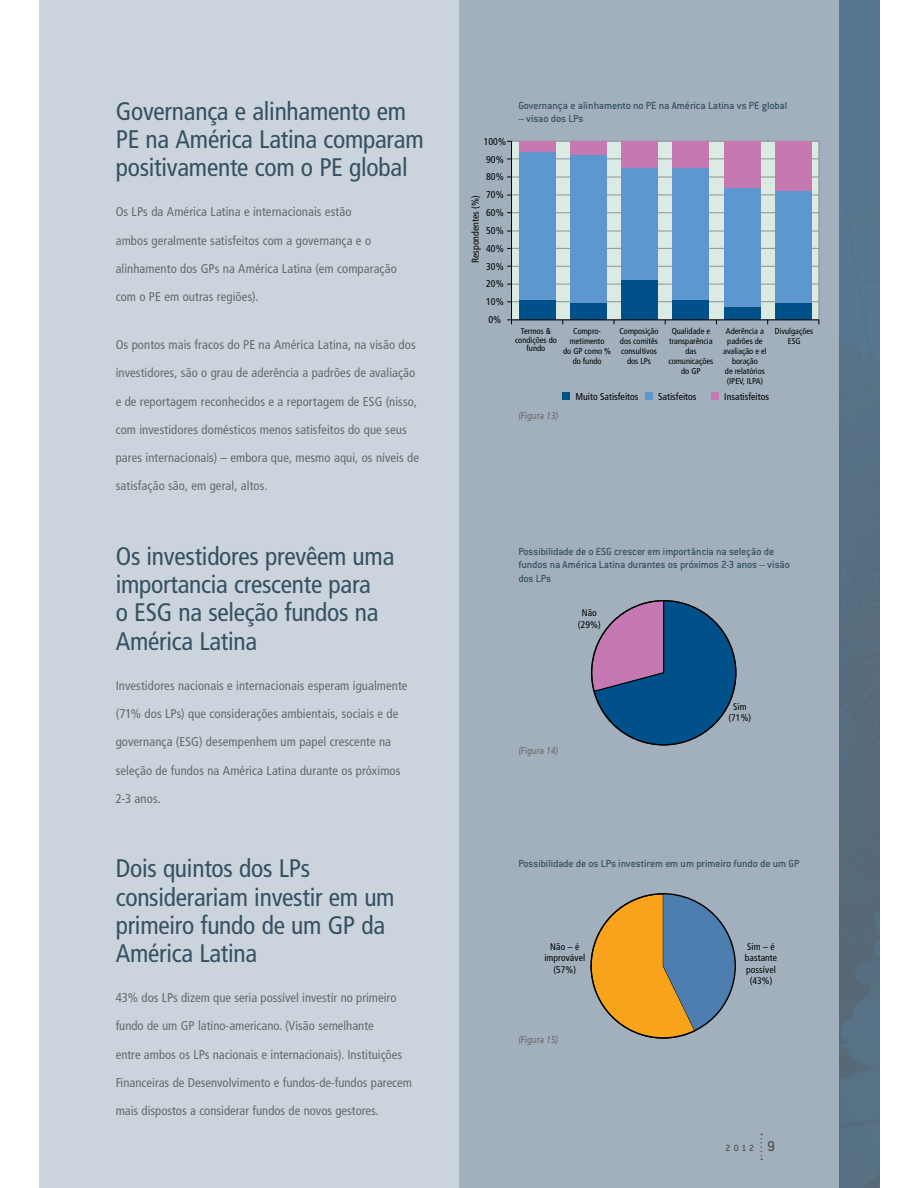
<style>
.page{position:relative;width:918px;height:1188px;background:#fff}
.page>*{position:absolute;margin:0;border:0;box-sizing:border-box;transform-origin:0 0}
.t1{font:condensed 25.35px/28.2px "Frutiger LT Std";letter-spacing:-.01em;color:#365163}
.t2{font:condensed 12.75px "Frutiger LT Std";letter-spacing:.005em;color:#67696b}
.t3{font:500 11.25px/13.5px "Conduit ITC";letter-spacing:-.01em;color:#365163}
.t4{font:condensed 9.9px "Frutiger LT Std";color:#010202}
.t5{font:italic 9.9px "Frutiger LT Std";color:#67696b;scale:.8 1}
.t6{font:500 9.9px "Conduit ITC";color:#4f5052}
.t7{font:condensed 9.6px/11.6px "Frutiger LT Std";letter-spacing:.01em;color:#010202;text-align:center}
.t8{font:condensed 8.4px/9.9px "Frutiger LT Std";color:#010202;text-align:center}
.s1{font-size:15.45px}
</style>
<div class="page">
<div style="left:39px;top:0;width:840px;height:1188px;background:#cbd4dc"></div>
<div style="left:459px;top:0;width:380px;height:1188px;background:#a2b0bd"></div>
<svg style="left:760px;top:1134px;width:2px;height:26px"></svg>
<div style="left:512px;top:141px;width:307px;height:179px;background:#dbeae2"></div>
<hr style="left:512px;top:177px;width:307px;height:1px;background:#8f9294">
<hr style="left:512px;top:195px;width:307px;height:1px;background:#8f9294">
<hr style="left:512px;top:231px;width:307px;height:1px;background:#8f9294">
<hr style="left:512px;top:266px;width:307px;height:1px;background:#8f9294">
<hr style="left:512px;top:159px;width:307px;height:1px;background:#8f9294">
<hr style="left:512px;top:212px;width:307px;height:1px;background:#8f9294">
<hr style="left:512px;top:248px;width:307px;height:1px;background:#8f9294">
<hr style="left:512px;top:284px;width:307px;height:1px;background:#8f9294">
<hr style="left:512px;top:301px;width:307px;height:1px;background:#8f9294">
<div style="left:519px;top:141px;width:37px;height:11px;background:#c578b2"></div>
<div style="left:570px;top:141px;width:37px;height:15px;background:#c578b2"></div>
<div style="left:621px;top:141px;width:37px;height:27px;background:#c578b2"></div>
<div style="left:672px;top:141px;width:37px;height:27px;background:#c578b2"></div>
<div style="left:724px;top:141px;width:37px;height:47px;background:#c578b2"></div>
<div style="left:775px;top:141px;width:37px;height:50px;background:#c578b2"></div>
<div style="left:519px;top:152px;width:37px;height:148px;background:#5e97d0"></div>
<div style="left:570px;top:156px;width:37px;height:148px;background:#5e97d0"></div>
<div style="left:621px;top:168px;width:37px;height:113px;background:#5e97d0"></div>
<div style="left:672px;top:168px;width:37px;height:132px;background:#5e97d0"></div>
<div style="left:724px;top:188px;width:37px;height:119px;background:#5e97d0"></div>
<div style="left:775px;top:191px;width:37px;height:113px;background:#5e97d0"></div>
<div style="left:519px;top:300px;width:37px;height:20px;background:#005189"></div>
<div style="left:570px;top:304px;width:37px;height:16px;background:#005189"></div>
<div style="left:621px;top:281px;width:37px;height:39px;background:#005189"></div>
<div style="left:672px;top:300px;width:37px;height:20px;background:#005189"></div>
<div style="left:724px;top:307px;width:37px;height:13px;background:#005189"></div>
<div style="left:775px;top:304px;width:37px;height:16px;background:#005189"></div>
<hr style="left:512px;top:320px;width:307px;height:1px;background:#010202">
<hr style="left:511px;top:141px;width:1px;height:179px;background:#010202">
<div style="left:563px;top:393px;width:7px;height:7px;background:#005189"></div>
<div style="left:712px;top:393px;width:7px;height:7px;background:#c578b2"></div>
<div style="left:646px;top:393px;width:7px;height:7px;background:#5e97d0"></div>
<svg style="left:590px;top:600px;width:145px;height:144px"></svg>
<svg style="left:592px;top:894px;width:143px;height:145px"></svg>
<h1 class="t1" style="left:116px;top:98px;width:310px">Governança e alinhamento em<br>PE na América Latina comparam positivamente com o PE global</h1>
<p class="t2" style="left:116px;top:207px;width:237px">Os LPs da América Latina e internacionais estão</p>
<p class="t2" style="left:116px;top:235px;width:257px">ambos geralmente satisfeitos com a governança e o</p>
<p class="t2" style="left:116px;top:263px;width:283px">alinhamento dos GPs na América Latina (em comparação</p>
<p class="t2" style="left:116px;top:291px;width:144px">com o PE em outras regiões).</p>
<p class="t2" style="left:116px;top:340px;width:301px">Os pontos mais fracos do PE na América Latina, na visão dos</p>
<p class="t2" style="left:116px;top:368px;width:301px">investidores, são o grau de aderência a padrões de avaliação</p>
<p class="t2" style="left:116px;top:396px;width:303px">e de reportagem reconhecidos e a reportagem de ESG (nisso,</p>
<p class="t2" style="left:116px;top:424px;width:293px">com investidores domésticos menos satisfeitos do que seus</p>
<p class="t2" style="left:116px;top:452px;width:305px">pares internacionais) – embora que, mesmo aqui, os níveis de</p>
<p class="t2" style="left:116px;top:481px;width:154px">satisfação são, em geral, altos.</p>
<h1 class="t1" style="left:116px;top:544px;width:280px">Os investidores prevêem uma importancia crescente para<br>o ESG na seleção fundos na<br>América Latina</h1>
<p class="t2" style="left:116px;top:680px;width:293px">Investidores nacionais e internacionais esperam igualmente</p>
<p class="t2" style="left:116px;top:708px;width:284px">(71% dos LPs) que considerações ambientais, sociais e de</p>
<p class="t2" style="left:116px;top:737px;width:277px">governança (ESG) desempenhem um papel crescente na</p>
<p class="t2" style="left:116px;top:765px;width:286px">seleção de fundos na América Latina durante os próximos</p>
<p class="t2" style="left:116px;top:793px;width:47px">2-3 anos.</p>
<h1 class="t1" style="left:116px;top:856px;width:280px">Dois quintos dos LPs considerariam investir em um primeiro fundo de um GP da<br>América Latina</h1>
<p class="t2" style="left:116px;top:993px;width:282px">43% dos LPs dizem que seria possível investir no primeiro</p>
<p class="t2" style="left:116px;top:1021px;width:260px">fundo de um GP latino-americano. (Visão semelhante</p>
<p class="t2" style="left:116px;top:1049px;width:288px">entre ambos os LPs nacionais e internacionais). Instituições</p>
<p class="t2" style="left:116px;top:1077px;width:298px">Financeiras de Desenvolvimento e fundos-de-fundos parecem</p>
<p class="t2" style="left:116px;top:1105px;width:264px">mais dispostos a considerar fundos de novos gestores.</p>
<p class="t4" style="left:484px;top:137px;width:24px">100%</p>
<p class="t4" style="left:486px;top:155px;width:19px">90%</p>
<p class="t4" style="left:486px;top:173px;width:19px">80%</p>
<p class="t4" style="left:486px;top:191px;width:19px">70%</p>
<p class="t4" style="left:471px;top:263px;width:70px;rotate:-90deg">Respondentes (%)</p>
<p class="t4" style="left:486px;top:208px;width:19px">60%</p>
<p class="t4" style="left:486px;top:226px;width:19px">50%</p>
<p class="t4" style="left:486px;top:244px;width:19px">40%</p>
<p class="t4" style="left:486px;top:262px;width:19px">30%</p>
<p class="t4" style="left:486px;top:280px;width:19px">20%</p>
<p class="t4" style="left:486px;top:298px;width:19px">10%</p>
<p class="t4" style="left:489px;top:316px;width:14px">0%</p>
<p class="t3" style="left:518px;top:100px;width:270px">Governança e alinhamento no PE na América Latina vs PE global</p>
<p class="t3" style="left:518px;top:113px;width:67px">– visao dos LPs</p>
<p class="t8" style="left:515px;top:328px;width:43px;line-height:8.4px">Termos &amp; condições do fundo</p>
<p class="t8" style="left:563px;top:327px;width:49px">Compro&shy;metimento<br>do GP como % do fundo</p>
<p class="t8" style="left:619px;top:327px;width:41px">Composição dos comitês consultivos dos LPs</p>
<p class="t8" style="left:668px;top:327px;width:47px">Qualidade e transparência das comunicações do GP</p>
<p class="t8" style="left:723px;top:327px;width:45px">Aderência a padrões de avaliação e el boração<br>de relatórios (IPEV, ILPA)</p>
<p class="t8" style="left:775px;top:327px;width:40px">Divulgações<br>ESG</p>
<p class="t5" style="left:518px;top:412px;width:51px">(Figura 13)</p>
<p class="t4" style="left:575px;top:392px;width:65px">Muito Satisfeitos</p>
<p class="t4" style="left:658px;top:392px;width:40px">Satisfeitos</p>
<p class="t4" style="left:724px;top:392px;width:46px">Insatisfeitos</p>
<p class="t3" style="left:518px;top:546px;width:273px">Possibilidade de o ESG crescer em importância na seleção de fundos na América Latina durantes os próximos 2-3 anos – visão dos LPs</p>
<p class="t7" style="left:578px;top:608px;width:24px">Não (29%)</p>
<p class="t5" style="left:518px;top:747px;width:51px">(Figura 14)</p>
<p class="t7" style="left:729px;top:701px;width:24px">Sim (71%)</p>
<p class="t3" style="left:518px;top:858px;width:283px">Possibilidade de os LPs investirem em um primeiro fundo de um GP</p>
<p class="t7" style="left:544px;top:941px;width:42px">Não – é improvável (57%)</p>
<p class="t7" style="left:745px;top:941px;width:34px">Sim – é bastante possível (43%)</p>
<p class="t5" style="left:518px;top:1036px;width:51px">(Figura 15)</p>
<p class="t6" style="left:726px;top:1145px;width:51px">2012 <span class="s1">9</span></p>
</div>
